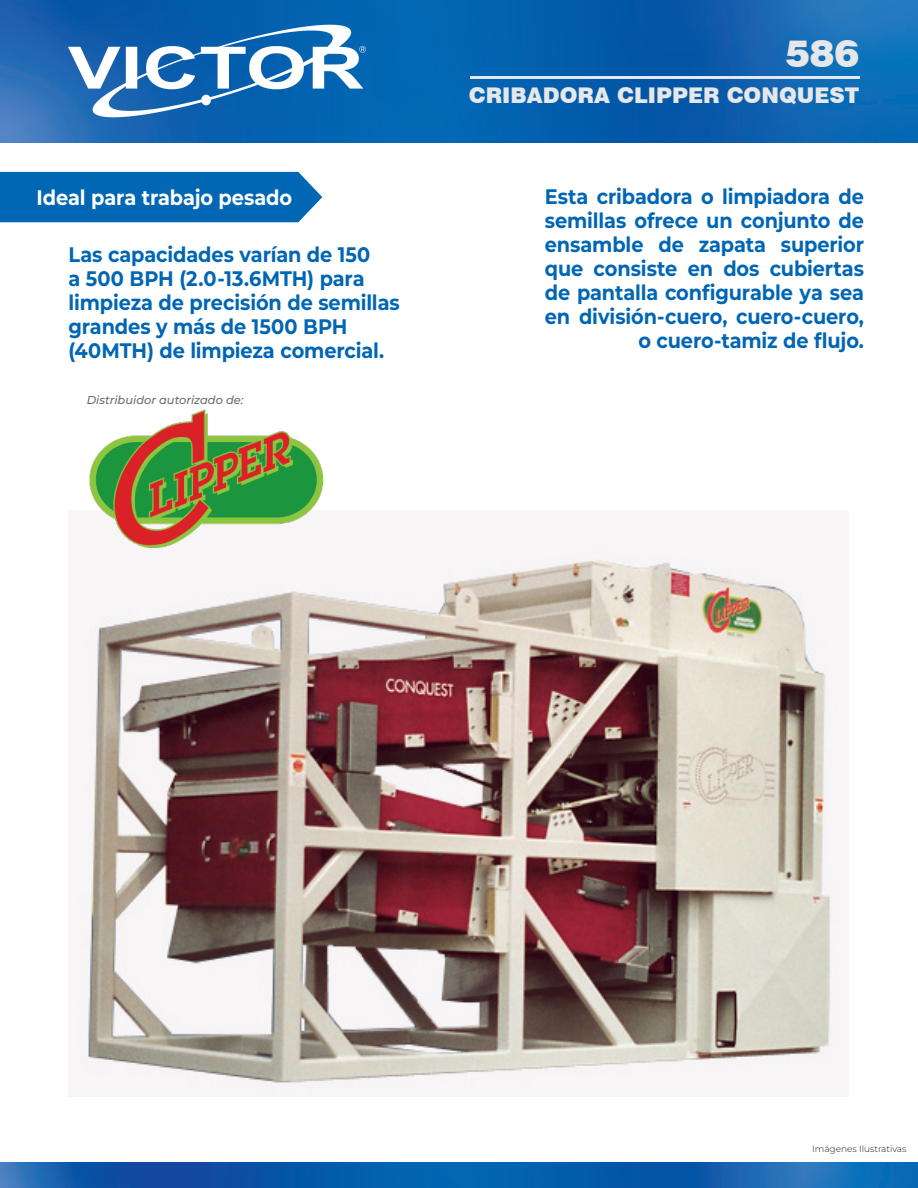
<style>
.page{position:relative;width:918px;height:1188px;background:#fff}
.page>*{position:absolute;margin:0;border:0;box-sizing:border-box;transform-origin:0 0}
.t1{font:900 37.5px "Swiss 721 BT";color:#e6e7e9}
.t2{font:900 21.6px "Swiss 721 BT";color:#e6e7e9}
.t3{font:700 21px/24px "Montserrat";letter-spacing:-.005em;color:#0166b3;text-align:right;scale:.92 1}
.t4{font:700 21px "Montserrat";letter-spacing:-.005em;color:#fff;scale:.92 1}
.t5{font:italic 500 11.4px "Montserrat";color:#6c6d70}
.t6{font:300 9px "Montserrat";color:#231f20}
</style>
<div class="page">
<img style="left:0;top:0;width:918px;height:142px">
<img style="left:0;top:1162px;width:918px;height:26px">
<img style="left:69px;top:22px;width:297px;height:98px">
<img style="left:77px;top:542px;width:763px;height:554px">
<hr style="left:470px;top:76px;width:389px;height:2px;background:#e1e8f5">
<div style="left:0;top:172px;width:322px;height:50px;background:#0166b3"></div>
<img style="left:87px;top:409px;width:241px;height:142px">
<p class="t4" style="left:37px;top:184px;width:279px">Ideal para trabajo pesado</p>
<p class="t3" style="left:69px;top:242px;width:362px;text-align:left">Las capacidades varían de 150<br>a 500 BPH (2.0-13.6MTH) para limpieza de precisión de semillas grandes y más de 1500 BPH (40MTH) de limpieza comercial.</p>
<p class="t5" style="left:87px;top:392px;width:158px">Distribuidor autorizado de:</p>
<p class="t1" style="left:785px;top:31px;width:75px">586</p>
<p class="t2" style="left:469px;top:83px;width:392px">CRIBADORA CLIPPER CONQUEST</p>
<p class="t3" style="left:545px;top:184px;width:348px">Esta cribadora o limpiadora de semillas ofrece un conjunto de ensamble de zapata superior que consiste en dos cubiertas de pantalla configurable ya sea en división-cuero, cuero-cuero, o cuero-tamiz de flujo.</p>
<p class="t6" style="left:812px;top:1143px;width:96px">Imágenes Ilustrativas</p>
</div>
